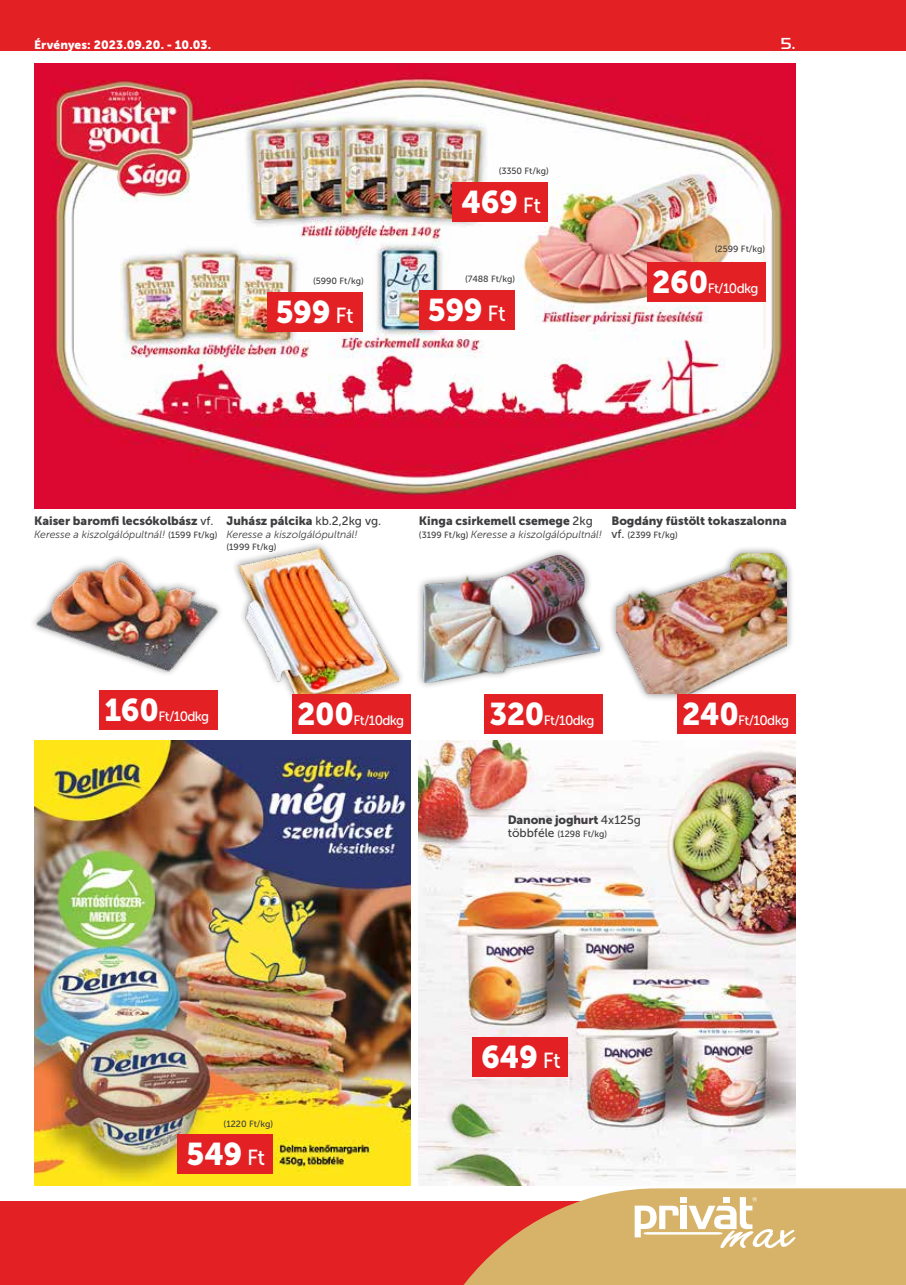
<style>
.page{position:relative;width:906px;height:1285px;background:#fff}
.page>*{position:absolute;margin:0;border:0;box-sizing:border-box;transform-origin:0 0}
.t1{font:31.2px "Museo Sans 900";letter-spacing:-.01em;color:#fff}
.t2{font:500 16.5px "Handel Got D";color:#fff}
.t3{font:13.5px "Museo Sans 500";letter-spacing:-.05em;color:#fff}
.t4{font:12px "Museo Sans 900";color:#3e3d40}
.t5{font:12px "Museo Sans 900";letter-spacing:.01em;color:#fff}
.t6{font:italic 10.5px "Museo Sans 300";color:#3e3d40}
.t7{font:9px "Museo Sans 500";color:#3e3d40}
.s1{font-family:"Museo Sans 500";font-size:21.75px}
.s2{font-family:"Museo Sans 500"}
.s3{font-family:"Museo Sans 500";font-style:normal;font-size:9px}
.s4{font-size:12px}
</style>
<div class="page">
<div style="left:0;top:1200px;width:906px;height:84px;background:#e32125"></div>
<div style="left:0;top:0;width:906px;height:51px;background:#e32125"></div>
<svg style="left:408px;top:1188px;width:498px;height:96px;fill:#d7b369"></svg>
<svg style="left:634px;top:1196px;width:161px;height:51px;background:#e3ca97"></svg>
<img style="left:34px;top:64px;width:761px;height:444px">
<img style="left:419px;top:740px;width:376px;height:444px">
<img style="left:34px;top:740px;width:376px;height:444px">
<img style="left:33px;top:558px;width:187px;height:135px">
<img style="left:238px;top:548px;width:160px;height:151px">
<div style="left:415px;top:547px;width:192px;height:143px;background:#000;opacity:.5"></div>
<img style="left:423px;top:555px;width:177px;height:127px">
<div style="left:608px;top:545px;width:186px;height:156px;background:#000;opacity:.5"></div>
<img style="left:617px;top:553px;width:169px;height:140px">
<div style="left:100px;top:690px;width:118px;height:40px;background:#e32125"></div>
<div style="left:292px;top:693px;width:118px;height:40px;background:#e32125"></div>
<div style="left:485px;top:693px;width:118px;height:40px;background:#e32125"></div>
<div style="left:677px;top:693px;width:118px;height:40px;background:#e32125"></div>
<div style="left:178px;top:1134px;width:95px;height:40px;background:#e32125"></div>
<div style="left:472px;top:1036px;width:96px;height:40px;background:#e32125"></div>
<div style="left:647px;top:262px;width:118px;height:40px;background:#e32125"></div>
<div style="left:419px;top:290px;width:95px;height:39px;background:#e32125"></div>
<div style="left:452px;top:182px;width:96px;height:40px;background:#e32125"></div>
<div style="left:267px;top:292px;width:95px;height:40px;background:#e32125"></div>
<p class="t5" style="left:34px;top:38px;width:179px">Érvényes: 2023.09.20. - 10.03.</p>
<h2 class="t2" style="left:781px;top:34px;width:16px">5.</h2>
<p class="t7" style="left:498px;top:166px;width:52px">(3350 Ft/kg)</p>
<p class="t7" style="left:313px;top:276px;width:52px">(5990 Ft/kg)</p>
<h1 class="t1" style="left:276px;top:294px;width:79px">599 <span class="s1">Ft</span></h1>
<h1 class="t1" style="left:461px;top:184px;width:81px">469 <span class="s1">Ft</span></h1>
<p class="t7" style="left:465px;top:274px;width:52px">(7488 Ft/kg)</p>
<h1 class="t1" style="left:428px;top:292px;width:79px">599 <span class="s1">Ft</span></h1>
<p class="t7" style="left:715px;top:244px;width:52px">(2599 Ft/kg)</p>
<h1 class="t1" style="left:652px;top:265px;width:57px">260</h1>
<p class="t3" style="left:707px;top:281px;width:52px">Ft/10dkg</p>
<p class="t4" style="left:34px;top:514px;width:181px">Kaiser baromfi lecsókolbász <span class="s2">vf.</span></p>
<p class="t6" style="left:34px;top:528px;width:185px">Keresse a kiszolgálópultnál! <span class="s3">(1599 Ft/kg)</span></p>
<p class="t4" style="left:226px;top:514px;width:156px">Juhász pálcika <span class="s2">kb.2,2kg vg.</span></p>
<p class="t6" style="left:226px;top:528px;width:133px">Keresse a kiszolgálópultnál!</p>
<p class="t7" style="left:226px;top:542px;width:51px">(1999 Ft/kg)</p>
<p class="t4" style="left:419px;top:514px;width:175px">Kinga csirkemell csemege <span class="s2">2kg</span></p>
<p class="t6" style="left:419px;top:528px;width:185px"><span class="s3">(3199 Ft/kg)</span> Keresse a kiszolgálópultnál!</p>
<p class="t4" style="left:611px;top:514px;width:177px">Bogdány füstölt tokaszalonna</p>
<p class="t7" style="left:611px;top:529px;width:68px"><span class="s4">vf.</span> (2399 Ft/kg)</p>
<h1 class="t1" style="left:105px;top:692px;width:56px">160</h1>
<p class="t3" style="left:158px;top:709px;width:52px">Ft/10dkg</p>
<h1 class="t1" style="left:297px;top:696px;width:58px">200</h1>
<p class="t3" style="left:353px;top:712px;width:52px">Ft/10dkg</p>
<h1 class="t1" style="left:489px;top:696px;width:56px">320</h1>
<p class="t3" style="left:544px;top:712px;width:52px">Ft/10dkg</p>
<h1 class="t1" style="left:682px;top:696px;width:58px">240</h1>
<p class="t3" style="left:738px;top:712px;width:52px">Ft/10dkg</p>
<p class="t4" style="left:508px;top:813px;width:135px">Danone joghurt <span class="s2">4x125g</span></p>
<p class="t7" style="left:508px;top:828px;width:101px"><span class="s4">többféle</span> (1298 Ft/kg)</p>
<p class="t7" style="left:224px;top:1118px;width:51px">(1220 Ft/kg)</p>
<h1 class="t1" style="left:187px;top:1136px;width:80px">549 <span class="s1">Ft</span></h1>
<h1 class="t1" style="left:481px;top:1038px;width:81px">649 <span class="s1">Ft</span></h1>
</div>
